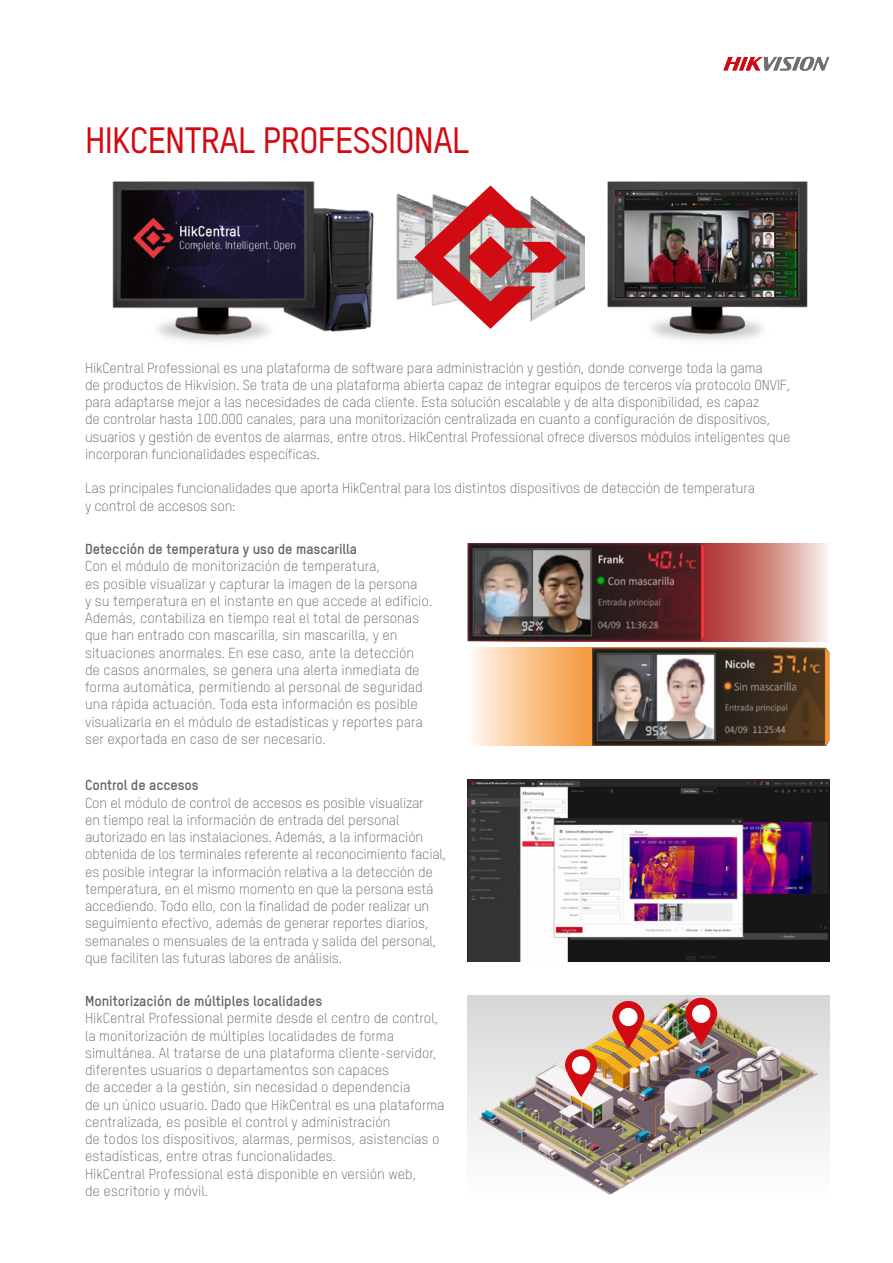
<style>
.page{position:relative;width:893px;height:1263px;background:#fff}
.page>*{position:absolute;margin:0;border:0;box-sizing:border-box;transform-origin:0 0}
.t1{font:500 36px "TSTARPRO";letter-spacing:-.02em;color:#d20a11}
.t2{font:300 14.25px/17.2px "TSTARPRO";letter-spacing:-.01em;color:#646363}
.t3{font:700 14.25px "TSTARPRO";letter-spacing:-.005em;color:#646363}
</style>
<div class="page">
<div style="left:468px;top:995px;width:361px;height:204px;background:linear-gradient(to bottom,#d7d7d7,#fff)"></div>
<img style="left:468px;top:779px;width:361px;height:183px">
<svg style="left:723px;top:57px;width:106px;height:14px"></svg>
<img style="left:473px;top:995px;width:351px;height:202px">
<svg style="left:471px;top:648px;width:121px;height:98px;background:#fac490"></svg>
<svg style="left:705px;top:543px;width:122px;height:98px;background:#d18881"></svg>
<img style="left:468px;top:543px;width:237px;height:98px">
<img style="left:592px;top:648px;width:237px;height:98px">
<img style="left:607px;top:181px;width:200px;height:160px">
<img style="left:616px;top:190px;width:181px;height:107px">
<img style="left:396px;top:193px;width:188px;height:108px">
<img style="left:322px;top:208px;width:52px;height:124px">
<img style="left:113px;top:181px;width:209px;height:161px">
<svg style="left:414px;top:185px;width:153px;height:144px"></svg>
<svg style="left:565px;top:1049px;width:32px;height:48px"></svg>
<div style="left:572px;top:1056px;width:18px;height:18px;background:#fff;border-radius:50%"></div>
<svg style="left:685px;top:998px;width:32px;height:48px"></svg>
<div style="left:692px;top:1005px;width:18px;height:18px;background:#fff;border-radius:50%"></div>
<svg style="left:612px;top:1001px;width:32px;height:48px"></svg>
<div style="left:619px;top:1008px;width:18px;height:18px;background:#fff;border-radius:50%"></div>
<h1 class="t1" style="left:85px;top:116px;width:385px">HIKCENTRAL PROFESSIONAL</h1>
<p class="t2" style="left:85px;top:358px;width:707px">HikCentral Professional es una plataforma de software para administración y gestión, donde converge toda la gama<br>de productos de Hikvision. Se trata de una plataforma abierta capaz de integrar equipos de terceros vía protocolo ONVIF, para adaptarse mejor a las necesidades de cada cliente. Esta solución escalable y de alta disponibilidad, es capaz<br>de controlar hasta 100.000 canales, para una monitorización centralizada en cuanto a configuración de dispositivos, usuarios y gestión de eventos de alarmas, entre otros. HikCentral Professional ofrece diversos módulos inteligentes que incorporan funcionalidades específicas.</p>
<p class="t2" style="left:85px;top:479px;width:671px">Las principales funcionalidades que aporta HikCentral para los distintos dispositivos de detección de temperatura y control de accesos son:</p>
<p class="t3" style="left:85px;top:539px;width:273px">Detección de temperatura y uso de mascarilla</p>
<p class="t2" style="left:85px;top:557px;width:349px">Con el módulo de monitorización de temperatura,<br>es posible visualizar y capturar la imagen de la persona<br>y su temperatura en el instante en que accede al edificio.<br>Además, contabiliza en tiempo real el total de personas que han entrado con mascarilla, sin mascarilla, y en situaciones anormales. En ese caso, ante la detección de casos anormales, se genera una alerta inmediata de forma automática, permitiendo al personal de seguridad una rápida actuación. Toda esta información es posible visualizarla en el módulo de estadísticas y reportes para ser exportada en caso de ser necesario.</p>
<p class="t3" style="left:85px;top:775px;width:115px">Control de accesos</p>
<p class="t2" style="left:85px;top:793px;width:363px">Con el módulo de control de accesos es posible visualizar<br>en tiempo real la información de entrada del personal autorizado en las instalaciones. Además, a la información obtenida de los terminales referente al reconocimiento facial, es posible integrar la información relativa a la detección de temperatura, en el mismo momento en que la persona está accediendo. Todo ello, con la finalidad de poder realizar un seguimiento efectivo, además de generar reportes diarios, semanales o mensuales de la entrada y salida del personal, que faciliten las futuras labores de análisis.</p>
<p class="t3" style="left:85px;top:991px;width:239px">Monitorización de múltiples localidades</p>
<p class="t2" style="left:85px;top:1009px;width:361px">HikCentral Professional permite desde el centro de control, la monitorización de múltiples localidades de forma simultánea. Al tratarse de una plataforma cliente-servidor, diferentes usuarios o departamentos son capaces<br>de acceder a la gestión, sin necesidad o dependencia<br>de un único usuario. Dado que HikCentral es una plataforma centralizada, es posible el control y administración<br>de todos los dispositivos, alarmas, permisos, asistencias o estadísticas, entre otras funcionalidades.<br>HikCentral Professional está disponible en versión web,<br>de escritorio y móvil.</p>
</div>
